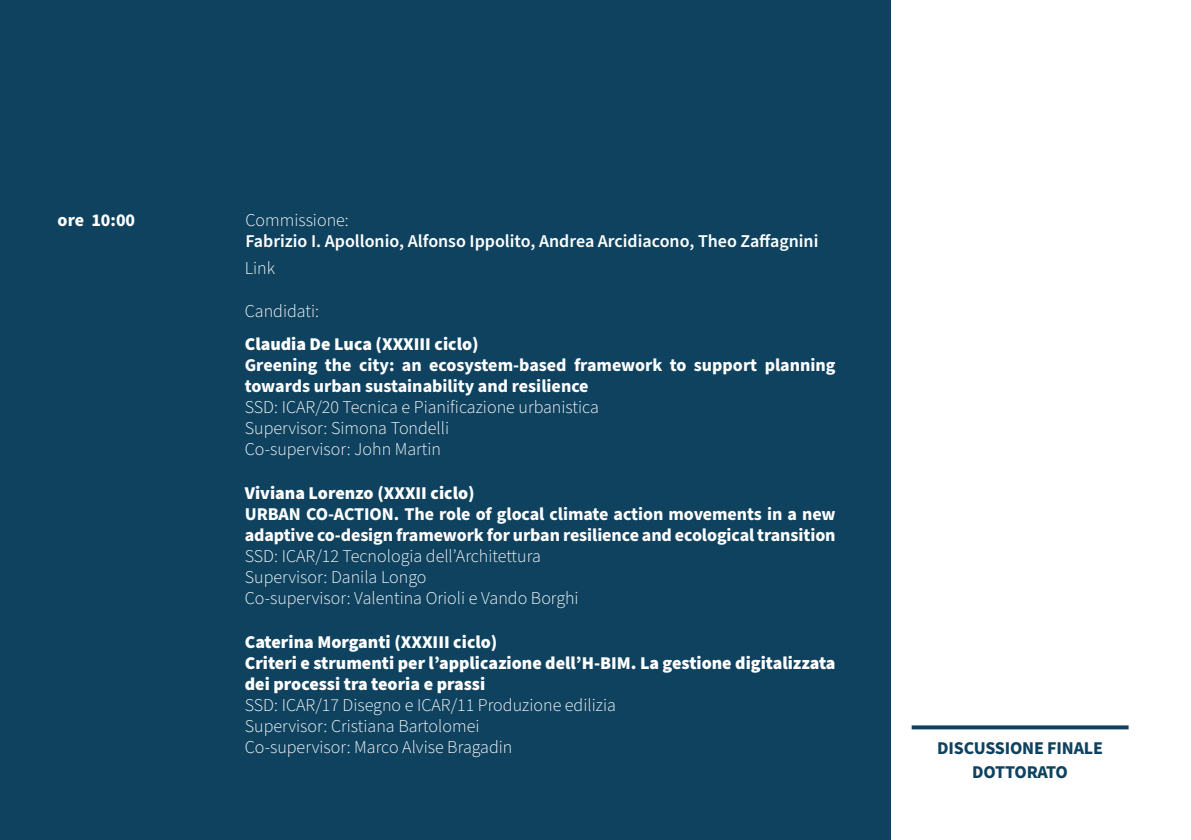
<style>
.page{position:relative;width:1191px;height:840px;background:#fff}
.page>*{position:absolute;margin:0;border:0;box-sizing:border-box;transform-origin:0 0}
.t1{font:300 18px/21px "Source Sans Pro";color:#fff}
.t2{font:700 18px/21px "Source Sans Pro";letter-spacing:-.005em;color:#fff}
.t3{font:900 18px/21px "Source Sans Pro";color:#fff}
.t4{font:600 18px "Source Sans Pro";color:#fff}
.t5{font:700 18px/24px "Source Sans Pro";letter-spacing:-.01em;color:#0f425f;text-align:center}
</style>
<div class="page">
<div style="left:0;top:0;width:890px;height:839px;background:#0f425f"></div>
<svg style="left:911px;top:725px;width:217px;height:4px"></svg>
<p class="t2" style="left:58px;top:210px;width:79px">ore 10:00</p>
<p class="t1" style="left:245px;top:210px;width:105px">Commissione:</p>
<p class="t4" style="left:245px;top:229px;width:574px">Fabrizio I. Apollonio, Alfonso Ippolito, Andrea Arcidiacono, Theo Zaffagnini</p>
<p class="t1" style="left:245px;top:257px;width:32px">Link</p>
<p class="t1" style="left:245px;top:301px;width:76px">Candidati:</p>
<p class="t3" style="left:245px;top:333px;width:235px">Claudia De Luca (XXXIII ciclo)</p>
<p class="t2" style="left:245px;top:354px;width:592px">Greening the city: an ecosystem-based framework to support planning towards urban sustainability and resilience</p>
<p class="t1" style="left:245px;top:396px;width:355px">SSD: ICAR/20 Tecnica e Pianificazione urbanistica<br>Supervisor: Simona Tondelli<br>Co-supervisor: John Martin</p>
<p class="t3" style="left:245px;top:482px;width:231px">Viviana Lorenzo (XXXII ciclo)</p>
<p class="t2" style="left:245px;top:503px;width:592px">URBAN CO-ACTION. The role of glocal climate action movements in a new adaptive co-design framework for urban resilience and ecological transition</p>
<p class="t1" style="left:245px;top:545px;width:335px">SSD: ICAR/12 Tecnologia dell’Architettura<br>Supervisor: Danila Longo<br>Co-supervisor: Valentina Orioli e Vando Borghi</p>
<p class="t3" style="left:245px;top:631px;width:592px">Caterina Morganti (XXXIII ciclo)<br>Criteri e strumenti per l’applicazione dell’H-BIM. La gestione digitalizzata dei processi tra teoria e prassi</p>
<p class="t1" style="left:245px;top:694px;width:373px">SSD: ICAR/17 Disegno e ICAR/11 Produzione edilizia<br>Supervisor: Cristiana Bartolomei<br>Co-supervisor: Marco Alvise Bragadin</p>
<p class="t5" style="left:937px;top:735px;width:167px">DISCUSSIONE FINALE<br>DOTTORATO</p>
</div>
